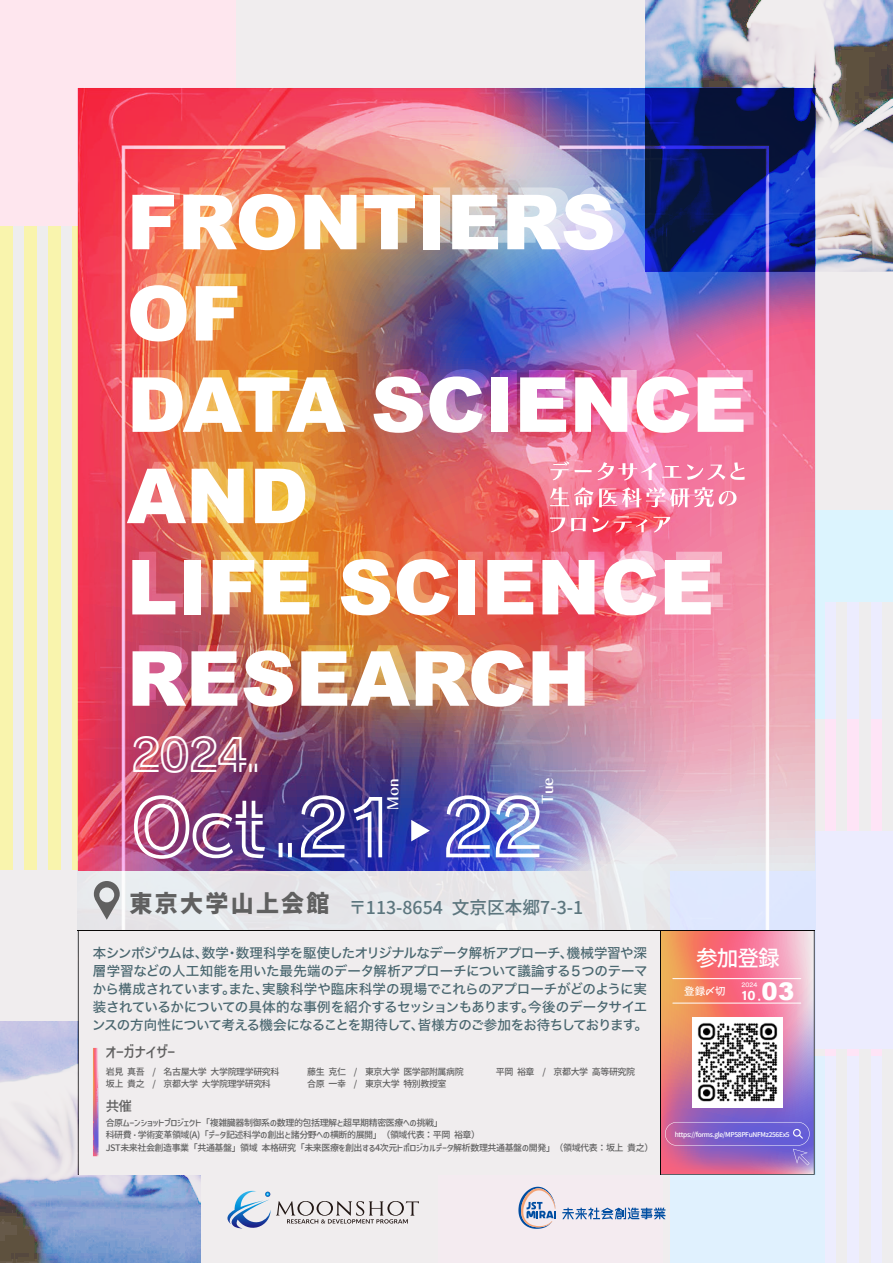
<style>
.page{position:relative;width:893px;height:1263px;background:#fff}
.page>*{position:absolute;margin:0;border:0;box-sizing:border-box;transform-origin:0 0}
.t1{font:77.4px "Train One";letter-spacing:-.05em;color:#fff}
.t2{font:900 76.05px/91.3px "Arial";color:#fff}
.t3{font:45px "Train One";color:#fff}
.t4{font:900 24.3px "Arial";color:#fff}
.t5{font:21.75px "Corporate Logo Medium ver 2";color:#fff}
.t6{font:17.7px "Corporate Logo Medium ver 2";color:#49666f}
.t7{font:15.15px "Chiaro Std B";color:#fff}
.t8{font:15px "Corporate Logo Medium ver 2";letter-spacing:-.05em;color:#606060}
.t9{font:13.5px/18px "Hiragino Sans W5";letter-spacing:-.05em;color:#49666f;text-align:justify}
.t10{font:13.5px "Corporate Logo Medium ver 2";color:#606060}
.t11{font:10.5px "Hiragino Sans W5";color:#fff}
.t12{font:9px/12.3px "Corporate Logo Medium ver 2";letter-spacing:-.05em;color:#606060}
.t13{font:6.6px "Corporate Logo Medium ver 2";letter-spacing:-.05em;color:#fff}
.t14{font:5.7px "Hiragino Sans W5";color:#fff}
.s1{font-family:"Corporate Logo Bold ver 2";font-size:23.4px;color:#606060}
</style>
<div class="page">
<div style="left:0;top:0;width:893px;height:1262px;background:#f0edee"></div>
<div style="left:870px;top:602px;width:12px;height:661px;background:#fee4f6"></div>
<div style="left:825px;top:602px;width:11px;height:661px;background:#fee4f6"></div>
<div style="left:848px;top:602px;width:11px;height:661px;background:#fee4f6"></div>
<div style="left:24px;top:207px;width:12px;height:662px;background:#f9f4ad"></div>
<div style="left:0;top:207px;width:12px;height:662px;background:#f9f4ad"></div>
<svg style="left:72px;top:226px;width:6px;height:643px;background:#f8efa7"></svg>
<div style="left:48px;top:207px;width:12px;height:662px;background:#f9f4ad"></div>
<div style="left:671px;top:1056px;width:222px;height:207px;background:linear-gradient(to right,#dbf2ff,#ededf7)"></div>
<div style="left:439px;top:1056px;width:224px;height:207px;background:#f4ebf0"></div>
<div style="left:815px;top:510px;width:78px;height:208px;background:linear-gradient(to right,#e2f1fd,#e7eff7)"></div>
<div style="left:671px;top:831px;width:222px;height:217px;background:#ececfe"></div>
<div style="left:1px;top:0;width:235px;height:226px;background:#fee6ee"></div>
<img style="left:0;top:1022px;width:200px;height:241px">
<img style="left:78px;top:88px;width:737px;height:1087px">
<hr style="left:78px;top:930px;width:737px;height:1px;background:#0a0908">
<hr style="left:660px;top:931px;width:1px;height:244px;background:#0a0908">
<div style="left:79px;top:931px;width:581px;height:243px;background:#f0edee"></div>
<svg style="left:93px;top:1048px;width:5px;height:108px"></svg>
<svg style="left:227px;top:1191px;width:192px;height:38px"></svg>
<svg style="left:562px;top:1208px;width:103px;height:11px"></svg>
<svg style="left:518px;top:1187px;width:38px;height:42px"></svg>
<svg style="left:94px;top:881px;width:26px;height:39px"></svg>
<img style="left:133px;top:186px;width:620px;height:515px">
<img style="left:646px;top:0;width:247px;height:272px">
<svg style="left:408px;top:815px;width:24px;height:32px"></svg>
<svg style="left:661px;top:931px;width:153px;height:243px;background:#c98aa3"></svg>
<h2 class="t2" style="left:127px;top:174px;width:622px">FRONTIERS<br>OF<br>DATA SCIENCE<br>AND<br>LIFE SCIENCE<br>RESEARCH</h2>
<h3 class="t3" style="left:130px;top:725px;width:132px">2024.</h3>
<h3 class="t7" style="left:384px;top:810px;width:33px;rotate:-90deg">Mon</h3>
<h3 class="t7" style="left:538px;top:804px;width:28px;rotate:-90deg">Tue</h3>
<h1 class="t1" style="left:130px;top:775px;width:415px">Oct.21 22</h1>
<h3 class="t6" style="left:130px;top:896px;width:455px"><span class="s1">東京大学山上会館</span> 〒113-8654 文京区本郷7-3-1</h3>
<p class="t9" style="left:92px;top:943px;width:557px">本シンポジウムは、数学・数理科学を駆使したオリジナルなデータ解析アプローチ、機械学習や深層学習などの人工知能を用いた最先端のデータ解析アプローチについて議論する５つのテーマから構成されています。また、実験科学や臨床科学の現場でこれらのアプローチがどのように実装されているかについての具体的な事例を紹介するセッションもあります。今後のデータサイエンスの方向性について考える機会になることを期待して、皆様方のご参加をお待ちしております。</p>
<p class="t12" style="left:106px;top:1065px;width:175px">岩見 真吾 / 名古屋大学 大学院理学研究科坂上 貴之 / 京都大学 大学院理学研究科</p>
<h3 class="t8" style="left:105px;top:1042px;width:72px">オーガナイザー</h3>
<p class="t12" style="left:307px;top:1065px;width:158px">藤生 克仁 / 東京大学 医学部附属病院</p>
<p class="t12" style="left:496px;top:1065px;width:141px">平岡 裕章 / 京都大学 高等研究院</p>
<p class="t12" style="left:307px;top:1077px;width:141px">合原 一幸 / 東京大学 特別教授室</p>
<h3 class="t10" style="left:106px;top:1097px;width:28px">共催</h3>
<p class="t12" style="left:106px;top:1117px;width:549px">合原ムーンショットプロジェクト「複雑臓器制御系の数理的包括理解と超早期精密医療への挑戦」<br>科研費・学術変革領域(A)「データ記述科学の創出と諸分野への横断的展開」（領域代表：平岡 裕章）<br>JST未来社会創造事業「共通基盤」領域 本格研究「未来医療を創出する4次元トポロジカルデータ解析数理共通基盤の開発」（領域代表：坂上 貴之）</p>
<h3 class="t5" style="left:696px;top:943px;width:85px">参加登録</h3>
<p class="t11" style="left:684px;top:982px;width:43px">登録〆切</p>
<p class="t14" style="left:742px;top:979px;width:17px">2024</p>
<h3 class="t4" style="left:762px;top:974px;width:34px">03</h3>
<p class="t13" style="left:675px;top:1130px;width:116px">https://forms.gle/MP58PFuNFMz256Ex5</p>
</div>
